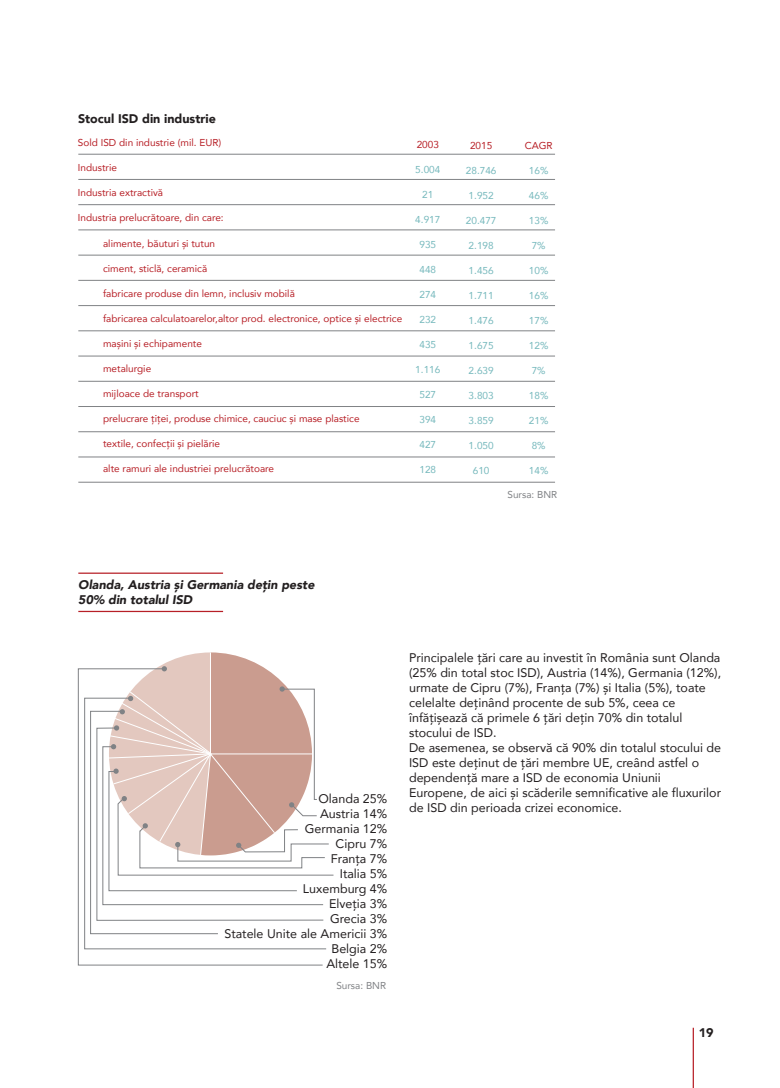
<style>
.page{position:relative;width:780px;height:1088px;background:#fff}
.page>*{position:absolute;margin:0;border:0;box-sizing:border-box;transform-origin:0 0}
.t1{font:12.5px/15px "Avenir";color:#231f20}
.t2{font:italic 900 12.5px/15px "Avenir";color:#231f20}
.t3{font:900 12.5px "Avenir";color:#231f20}
.t4{font:10px "Avenir";color:#b71f26}
.t5{font:10px "Avenir";color:#75b8bc}
.t6{font:10px "Avenir";color:#808285}
</style>
<div class="page">
<hr style="left:78px;top:572px;width:145px;height:2px;background:#b71f26">
<hr style="left:78px;top:611px;width:145px;height:1px;background:#b71f26">
<hr style="left:78px;top:179px;width:477px;height:1px;background:#808285">
<hr style="left:78px;top:154px;width:477px;height:1px;background:#808285">
<hr style="left:78px;top:255px;width:477px;height:1px;background:#808285">
<hr style="left:78px;top:305px;width:477px;height:1px;background:#808285">
<hr style="left:78px;top:330px;width:477px;height:1px;background:#808285">
<hr style="left:78px;top:356px;width:477px;height:1px;background:#808285">
<hr style="left:78px;top:381px;width:477px;height:1px;background:#808285">
<hr style="left:78px;top:406px;width:477px;height:1px;background:#808285">
<hr style="left:78px;top:431px;width:477px;height:1px;background:#808285">
<hr style="left:78px;top:457px;width:477px;height:1px;background:#808285">
<hr style="left:78px;top:482px;width:477px;height:1px;background:#808285">
<hr style="left:78px;top:204px;width:477px;height:1px;background:#808285">
<hr style="left:78px;top:280px;width:477px;height:1px;background:#808285">
<hr style="left:78px;top:230px;width:477px;height:1px;background:#808285">
<svg style="left:78px;top:668px;width:245px;height:298px"></svg>
<svg style="left:90px;top:652px;width:244px;height:282px"></svg>
<hr style="left:692px;top:1028px;width:2px;height:60px;background:#b71f26">
<p class="t3" style="left:78px;top:108px;width:139px">Stocul ISD din industrie</p>
<p class="t4" style="left:78px;top:135px;width:145px">Sold ISD din industrie (mil. EUR)</p>
<p class="t4" style="left:78px;top:160px;width:41px">Industrie</p>
<p class="t4" style="left:78px;top:185px;width:87px">Industria extractivă</p>
<p class="t4" style="left:78px;top:210px;width:147px">Industria prelucrătoare, din care:</p>
<p class="t4" style="left:103px;top:235px;width:114px">alimente, băuturi și tutun</p>
<p class="t4" style="left:103px;top:260px;width:106px">ciment, sticlă, ceramică</p>
<p class="t4" style="left:103px;top:285px;width:193px">fabricare produse din lemn, inclusiv mobilă</p>
<p class="t4" style="left:103px;top:310px;width:301px">fabricarea calculatoarelor,altor prod. electronice, optice și electrice</p>
<p class="t4" style="left:103px;top:335px;width:100px">mașini și echipamente</p>
<p class="t4" style="left:103px;top:360px;width:50px">metalurgie</p>
<p class="t4" style="left:103px;top:385px;width:97px">mijloace de transport</p>
<p class="t4" style="left:103px;top:410px;width:258px">prelucrare țiței, produse chimice, cauciuc și mase plastice</p>
<p class="t4" style="left:103px;top:435px;width:119px">textile, confecții și pielărie</p>
<p class="t4" style="left:103px;top:460px;width:172px">alte ramuri ale industriei prelucrătoare</p>
<p class="t4" style="left:416px;top:136px;width:24px">2003</p>
<p class="t5" style="left:415px;top:161px;width:27px">5.004</p>
<p class="t5" style="left:422px;top:186px;width:13px">21</p>
<p class="t5" style="left:415px;top:211px;width:27px">4.917</p>
<p class="t5" style="left:419px;top:236px;width:18px">935</p>
<p class="t5" style="left:419px;top:261px;width:18px">448</p>
<p class="t5" style="left:419px;top:286px;width:18px">274</p>
<p class="t5" style="left:419px;top:311px;width:18px">232</p>
<p class="t5" style="left:419px;top:336px;width:18px">435</p>
<p class="t5" style="left:415px;top:361px;width:27px">1.116</p>
<p class="t5" style="left:419px;top:386px;width:18px">527</p>
<p class="t5" style="left:419px;top:411px;width:18px">394</p>
<p class="t5" style="left:419px;top:436px;width:18px">427</p>
<p class="t5" style="left:419px;top:461px;width:18px">128</p>
<p class="t4" style="left:470px;top:137px;width:24px">2015</p>
<p class="t5" style="left:466px;top:162px;width:32px">28.746</p>
<p class="t5" style="left:468px;top:187px;width:27px">1.952</p>
<p class="t5" style="left:466px;top:212px;width:32px">20.477</p>
<p class="t5" style="left:468px;top:237px;width:27px">2.198</p>
<p class="t5" style="left:468px;top:262px;width:27px">1.456</p>
<p class="t5" style="left:468px;top:287px;width:27px">1.711</p>
<p class="t5" style="left:468px;top:312px;width:27px">1.476</p>
<p class="t5" style="left:468px;top:337px;width:27px">1.675</p>
<p class="t5" style="left:468px;top:362px;width:27px">2.639</p>
<p class="t5" style="left:468px;top:387px;width:27px">3.803</p>
<p class="t5" style="left:468px;top:412px;width:27px">3.859</p>
<p class="t5" style="left:468px;top:437px;width:27px">1.050</p>
<p class="t5" style="left:473px;top:462px;width:18px">610</p>
<p class="t4" style="left:524px;top:137px;width:29px">CAGR</p>
<p class="t5" style="left:529px;top:162px;width:21px">16%</p>
<p class="t5" style="left:529px;top:187px;width:21px">46%</p>
<p class="t5" style="left:529px;top:212px;width:21px">13%</p>
<p class="t5" style="left:531px;top:237px;width:15px">7%</p>
<p class="t5" style="left:529px;top:262px;width:21px">10%</p>
<p class="t5" style="left:529px;top:287px;width:21px">16%</p>
<p class="t5" style="left:529px;top:312px;width:21px">17%</p>
<p class="t5" style="left:529px;top:337px;width:21px">12%</p>
<p class="t5" style="left:531px;top:362px;width:15px">7%</p>
<p class="t5" style="left:529px;top:387px;width:21px">18%</p>
<p class="t5" style="left:529px;top:412px;width:21px">21%</p>
<p class="t5" style="left:531px;top:437px;width:15px">8%</p>
<p class="t5" style="left:529px;top:462px;width:21px">14%</p>
<p class="t6" style="left:507px;top:486px;width:51px">Sursa: BNR</p>
<p class="t2" style="left:78px;top:576px;width:238px">Olanda, Austria și Germania dețin peste<br>50% din totalul ISD</p>
<p class="t1" style="left:224px;top:791px;width:164px;text-align:right">Olanda 25%<br>Austria 14%<br>Germania 12%<br>Cipru 7%<br>Franța 7%<br>Italia 5%<br>Luxemburg 4%<br>Elveția 3%<br>Grecia 3%<br>Statele Unite ale Americii 3%<br>Belgia 2%<br>Altele 15%</p>
<p class="t6" style="left:336px;top:977px;width:51px">Sursa: BNR</p>
<p class="t1" style="left:409px;top:650px;width:313px">Principalele țări care au investit în România sunt Olanda (25% din total stoc ISD), Austria (14%), Germania (12%), urmate de Cipru (7%), Franța (7%) și Italia (5%), toate celelalte deținând procente de sub 5%, ceea ce înfățișează că primele 6 țări dețin 70% din totalul stocului de ISD.<br>De asemenea, se observă că 90% din totalul stocului de ISD este deținut de țări membre UE, creând astfel o dependență mare a ISD de economia Uniunii Europene, de aici și scăderile semnificative ale fluxurilor de ISD din perioada crizei economice.</p>
<p class="t3" style="left:699px;top:1022px;width:16px">19</p>
</div>
